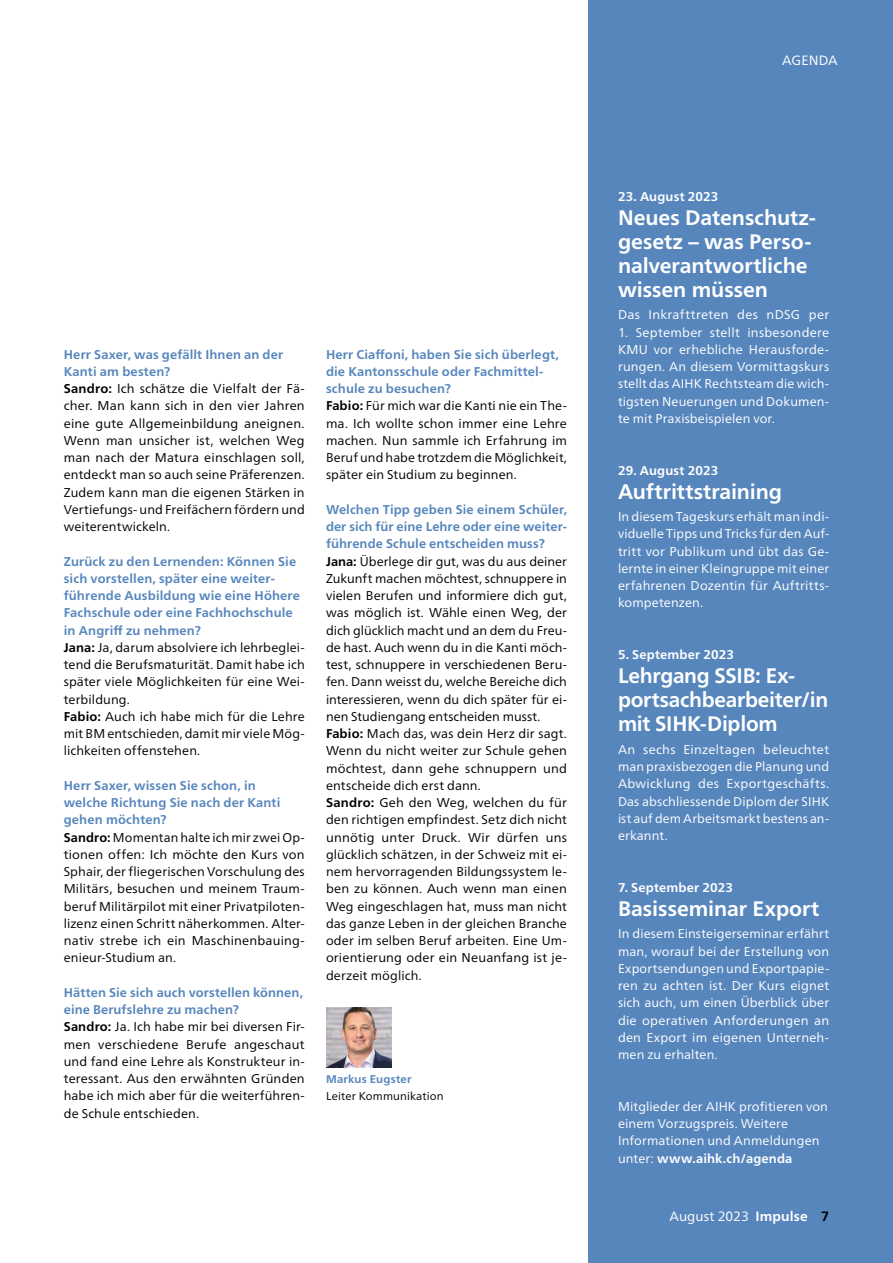
<style>
.page{position:relative;width:893px;height:1263px;background:#fff}
.page>*{position:absolute;margin:0;border:0;box-sizing:border-box;transform-origin:0 0}
.t1{font:700 21px/24px "Frutiger Neue LT Pro";letter-spacing:-.005em;color:#fff}
.t2{font:13.5px "Frutiger Neue LT Pro";letter-spacing:.005em;color:#fff}
.t3{font:12.75px/17.2px "Frutiger Neue LT Pro";letter-spacing:.01em;color:#000}
.t4{font:12.75px/17.2px "Frutiger Neue LT Pro";letter-spacing:.01em;color:#fff;text-align:justify}
.t5{font:700 12.75px "Frutiger Neue LT Pro";letter-spacing:.01em;color:#fff}
.t6{font:11.25px "Frutiger Neue LT Pro";letter-spacing:.015em;color:#000}
.t7{font:700 11.25px "Frutiger Neue LT Pro";letter-spacing:.02em;color:#5786bd}
.s1{font-weight:700;color:#5786bd}
.s2{font-weight:700}
.s3{font-weight:700;color:#000}
</style>
<div class="page">
<img style="left:326px;top:1007px;width:66px;height:60px">
<div style="left:588px;top:0;width:305px;height:1263px;background:#5786bd"></div>
<p class="t3" style="left:64px;top:345px;width:242px"><span class="s1">Herr Saxer, was gefällt Ihnen an der Kanti am besten?<br></span><span class="s2">Sandro:</span> Ich schätze die Vielfalt der Fä&shy;cher. Man kann sich in den vier Jahren eine gute Allgemeinbildung aneignen.<br>Wenn man unsicher ist, welchen Weg man nach der Matura einschlagen soll, entdeckt man so auch seine Präferenzen.<br>Zudem kann man die eigenen Stärken in Vertiefungs- und Freifächern fördern und weiterentwickeln.</p>
<p class="t3" style="left:64px;top:552px;width:242px"><span class="s1">Zurück zu den Lernenden: Können Sie sich vorstellen, später eine weiter&shy;führende Ausbildung wie eine Höhere Fachschule oder eine Fachhochschule in Angriff zu nehmen?<br></span><span class="s2">Jana:</span> Ja, darum absolviere ich lehrbeglei&shy;tend die Berufsmaturität. Damit habe ich später viele Möglichkeiten für eine Wei&shy;terbildung.<br><span class="s2">Fabio:</span> Auch ich habe mich für die Lehre mit BM entschieden, damit mir viele Mög&shy;lichkeiten offenstehen.</p>
<p class="t3" style="left:64px;top:777px;width:242px"><span class="s1">Herr Saxer, wissen Sie schon, in<br>welche Richtung Sie nach der Kanti gehen möchten?<br></span><span class="s2">Sandro:</span> Momentan halte ich mir zwei Op&shy;tionen offen: Ich möchte den Kurs von Sphair, der fliegerischen Vorschulung des Militärs, besuchen und meinem Traum&shy;beruf Militärpilot mit einer Privatpiloten&shy;lizenz einen Schritt näherkommen. Alter&shy;nativ strebe ich ein Maschinenbauing&shy;enieur-Studium an.</p>
<p class="t3" style="left:64px;top:984px;width:242px"><span class="s1">Hätten Sie sich auch vorstellen können, eine Berufslehre zu machen?<br></span><span class="s2">Sandro:</span> Ja. Ich habe mir bei diversen Fir&shy;men verschiedene Berufe angeschaut und fand eine Lehre als Konstrukteur in&shy;teressant. Aus den erwähnten Gründen habe ich mich aber für die weiterführen&shy;de Schule entschieden.</p>
<p class="t3" style="left:326px;top:345px;width:242px"><span class="s1">Herr Ciaffoni, haben Sie sich überlegt, die Kantonsschule oder Fachmittel&shy;schule zu besuchen?<br></span><span class="s2">Fabio:</span> Für mich war die Kanti nie ein The&shy;ma. Ich wollte schon immer eine Lehre machen. Nun sammle ich Erfahrung im Beruf und habe trotzdem die Möglichkeit, später ein Studium zu beginnen.</p>
<p class="t3" style="left:326px;top:501px;width:242px"><span class="s1">Welchen Tipp geben Sie einem Schüler, der sich für eine Lehre oder eine weiter&shy;führende Schule entscheiden muss?<br></span><span class="s2">Jana:</span> Überlege dir gut, was du aus deiner Zukunft machen möchtest, schnuppere in vielen Berufen und informiere dich gut, was möglich ist. Wähle einen Weg, der dich glücklich macht und an dem du Freu&shy;de hast. Auch wenn du in die Kanti möch&shy;test, schnuppere in verschiedenen Beru&shy;fen. Dann weisst du, welche Bereiche dich interessieren, wenn du dich später für ei&shy;nen Studiengang entscheiden musst.<br><span class="s2">Fabio:</span> Mach das, was dein Herz dir sagt.<br>Wenn du nicht weiter zur Schule gehen möchtest, dann gehe schnuppern und entscheide dich erst dann.<br><span class="s2">Sandro:</span> Geh den Weg, welchen du für den richtigen empfindest. Setz dich nicht unnötig unter Druck. Wir dürfen uns glücklich schätzen, in der Schweiz mit ei&shy;nem hervorragenden Bildungssystem le&shy;ben zu können. Auch wenn man einen Weg eingeschlagen hat, muss man nicht das ganze Leben in der gleichen Branche oder im selben Beruf arbeiten. Eine Um&shy;orientierung oder ein Neuanfang ist je&shy;derzeit möglich.</p>
<p class="t7" style="left:326px;top:1072px;width:87px">Markus Eugster</p>
<p class="t6" style="left:326px;top:1090px;width:119px">Leiter Kommunikation</p>
<p class="t2" style="left:782px;top:52px;width:57px">AGENDA</p>
<p class="t5" style="left:618px;top:189px;width:102px">23. August 2023</p>
<h1 class="t1" style="left:618px;top:205px;width:199px">Neues Datenschutz&shy;gesetz – was Perso&shy;nalverantwortliche wissen müssen</h1>
<p class="t4" style="left:618px;top:306px;width:213px">Das Inkrafttreten des nDSG per</p>
<p class="t4" style="left:618px;top:323px;width:213px">1. September stellt insbesondere KMU vor erhebliche Herausforde&shy;rungen. An diesem Vormittagskurs stellt das AIHK Rechtsteam die wich&shy;tigsten Neuerungen und Dokumen&shy;te mit Praxisbeispielen vor.</p>
<p class="t5" style="left:618px;top:463px;width:102px">29. August 2023</p>
<h1 class="t1" style="left:618px;top:479px;width:166px">Auftrittstraining</h1>
<p class="t4" style="left:618px;top:508px;width:213px">In diesem Tageskurs erhält man indi&shy;viduelle Tipps und Tricks für den Auf&shy;tritt vor Publikum und übt das Ge&shy;lernte in einer Kleingruppe mit einer erfahrenen Dozentin für Auftritts&shy;kompetenzen.</p>
<p class="t5" style="left:618px;top:647px;width:118px">5. September 2023</p>
<h1 class="t1" style="left:618px;top:664px;width:212px">Lehrgang SSIB: Ex&shy;portsachbearbeiter/in mit SIHK-Diplom</h1>
<p class="t4" style="left:618px;top:741px;width:213px">An sechs Einzeltagen beleuchtet man praxisbezogen die Planung und Abwicklung des Exportgeschäfts.<br>Das abschliessende Diplom der SIHK ist auf dem Arbeitsmarkt bestens an&shy;erkannt.</p>
<p class="t5" style="left:618px;top:880px;width:117px">7. September 2023</p>
<h1 class="t1" style="left:618px;top:896px;width:203px">Basisseminar Export</h1>
<p class="t4" style="left:618px;top:925px;width:213px">In diesem Einsteigerseminar erfährt man, worauf bei der Erstellung von Exportsendungen und Exportpapie&shy;ren zu achten ist. Der Kurs eignet sich auch, um einen Überblick über die operativen Anforderungen an den Export im eigenen Unterneh&shy;men zu erhalten.</p>
<p class="t4" style="left:618px;top:1098px;width:212px;text-align:left">Mitglieder der AIHK profitieren von einem Vorzugspreis. Weitere<br>Informationen und Anmeldungen unter: <span class="s2">www.aihk.ch/agenda</span></p>
<p class="t2" style="left:669px;top:1208px;width:161px">August 2023 <span class="s2">Impulse</span> <span class="s3">7</span></p>
</div>
